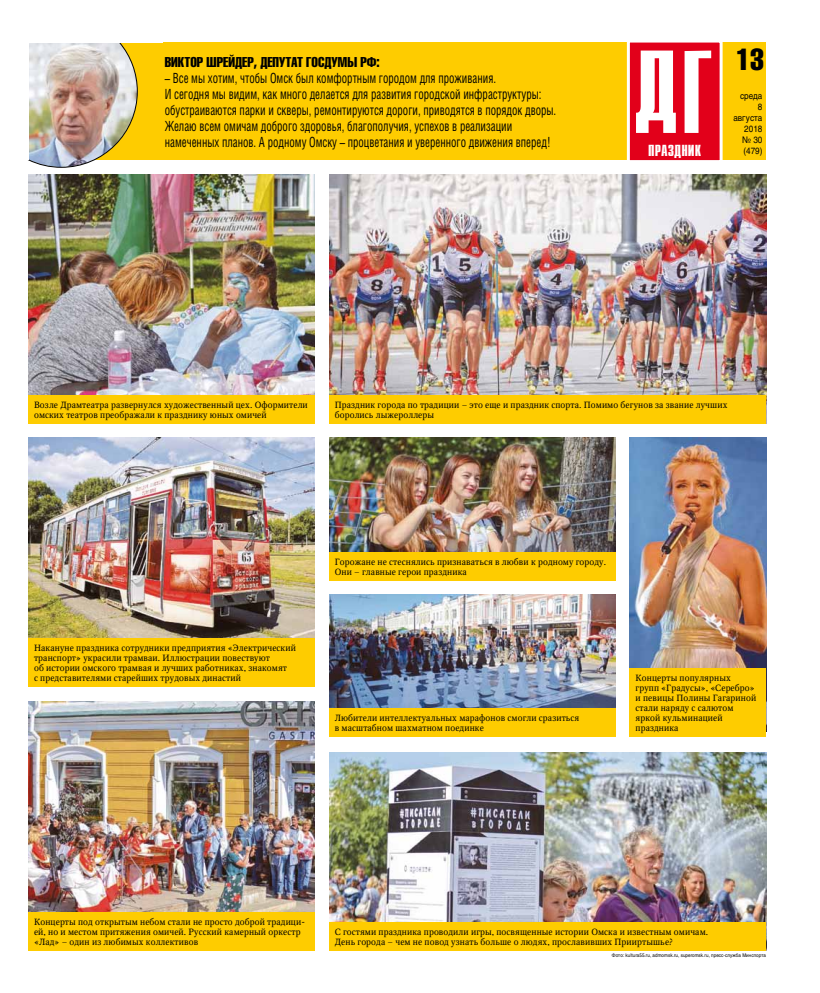
<style>
.page{position:relative;width:820px;height:993px;background:#fff}
.page>*{position:absolute;margin:0;border:0;box-sizing:border-box;transform-origin:0 0}
.t1{font:30px "Helios Compressed";color:#000}
.t2{font:700 16px "Compact C";color:#fff}
.t3{font:14px/16px "Helios Cond";color:#000;scale:.8 1}
.t4{font:14px "Helios Compressed";color:#000}
.t5{font:9px/10px "Octava";letter-spacing:.01em;color:#000}
.t6{font:9px/11px "Helios";color:#000;text-align:right;scale:.9 1}
.t7{font:5px "Helios";letter-spacing:.01em;color:#000;scale:.9 1}
</style>
<div class="page">
<div style="left:28px;top:43px;width:737px;height:117px;background:#fecc00"></div>
<svg style="left:625px;top:42px;width:98px;height:119px;background:#ed6772"></svg>
<img style="left:28px;top:43px;width:110px;height:125px">
<img style="left:28px;top:174px;width:287px;height:221px">
<img style="left:329px;top:174px;width:436px;height:221px">
<img style="left:28px;top:437px;width:287px;height:201px">
<img style="left:329px;top:437px;width:286px;height:115px">
<img style="left:329px;top:594px;width:286px;height:114px">
<img style="left:28px;top:701px;width:287px;height:210px">
<img style="left:329px;top:752px;width:436px;height:169px">
<img style="left:629px;top:437px;width:136px;height:231px">
<div style="left:28px;top:395px;width:287px;height:28px;background:#fecc00"></div>
<div style="left:28px;top:638px;width:287px;height:48px;background:#fecc00"></div>
<div style="left:28px;top:911px;width:287px;height:39px;background:#fecc00"></div>
<div style="left:329px;top:395px;width:436px;height:28px;background:#fecc00"></div>
<div style="left:629px;top:668px;width:136px;height:68px;background:#fecc00"></div>
<div style="left:329px;top:552px;width:286px;height:28px;background:#fecc00"></div>
<div style="left:329px;top:708px;width:286px;height:28px;background:#fecc00"></div>
<div style="left:329px;top:921px;width:436px;height:29px;background:#fecc00"></div>
<h3 class="t4" style="left:165px;top:54px;width:216px">Виктор Шрейдер, депутат Госдумы РФ:</h3>
<h1 class="t1" style="left:735px;top:42px;width:29px">13</h1>
<p class="t3" style="left:165px;top:70px;width:490px">– Все мы хотим, чтобы Омск был комфортным городом для проживания.<br>И сегодня мы видим, как много делается для развития городской инфраструктуры: обустраиваются парки и скверы, ремонтируются дороги, приводятся в порядок дворы.<br>Желаю всем омичам доброго здоровья, благополучия, успехов в реализации намеченных планов. А родному Омску – процветания и уверенного движения вперед!</p>
<p class="t6" style="left:733px;top:90px;width:34px">среда<br>8 августа<br>2018 № 30 (479)</p>
<h2 class="t2" style="left:648px;top:142px;width:54px">праздник</h2>
<p class="t5" style="left:34px;top:399px;width:275px">Возле Драмтеатра развернулся художественный цех. Оформители омских театров преображали к празднику юных омичей</p>
<p class="t5" style="left:334px;top:399px;width:394px">Праздник города по традиции – это еще и праздник спорта. Помимо бегунов за звание лучших боролись лыжероллеры</p>
<p class="t5" style="left:34px;top:643px;width:263px">Накануне праздника сотрудники предприятия «Электрический транспорт» украсили трамваи. Иллюстрации повествуют<br>об истории омского трамвая и лучших работниках, знакомят<br>с представителями старейших трудовых династий</p>
<p class="t5" style="left:334px;top:556px;width:273px">Горожане не стеснялись признаваться в любви к родному городу.<br>Они – главные герои праздника</p>
<p class="t5" style="left:334px;top:712px;width:246px">Любители интеллектуальных марафонов смогли сразиться в масштабном шахматном поединке</p>
<p class="t5" style="left:635px;top:672px;width:122px">Концерты популярных групп «Градусы», «Серебро» и певицы Полины Гагариной стали наряду с салютом яркой кульминацией праздника</p>
<p class="t5" style="left:34px;top:916px;width:272px">Концерты под открытым небом стали не просто доброй традици&shy;ей, но и местом притяжения омичей. Русский камерный оркестр «Лад» – один из любимых коллективов</p>
<p class="t5" style="left:334px;top:926px;width:375px">С гостями праздника проводили игры, посвященные истории Омска и известным омичам.<br>День города – чем не повод узнать больше о людях, прославивших Прииртышье?</p>
<p class="t7" style="left:611px;top:952px;width:173px">Фото: kultura55.ru, admomsk.ru, superomsk.ru, пресс-служба Минспорта</p>
</div>
